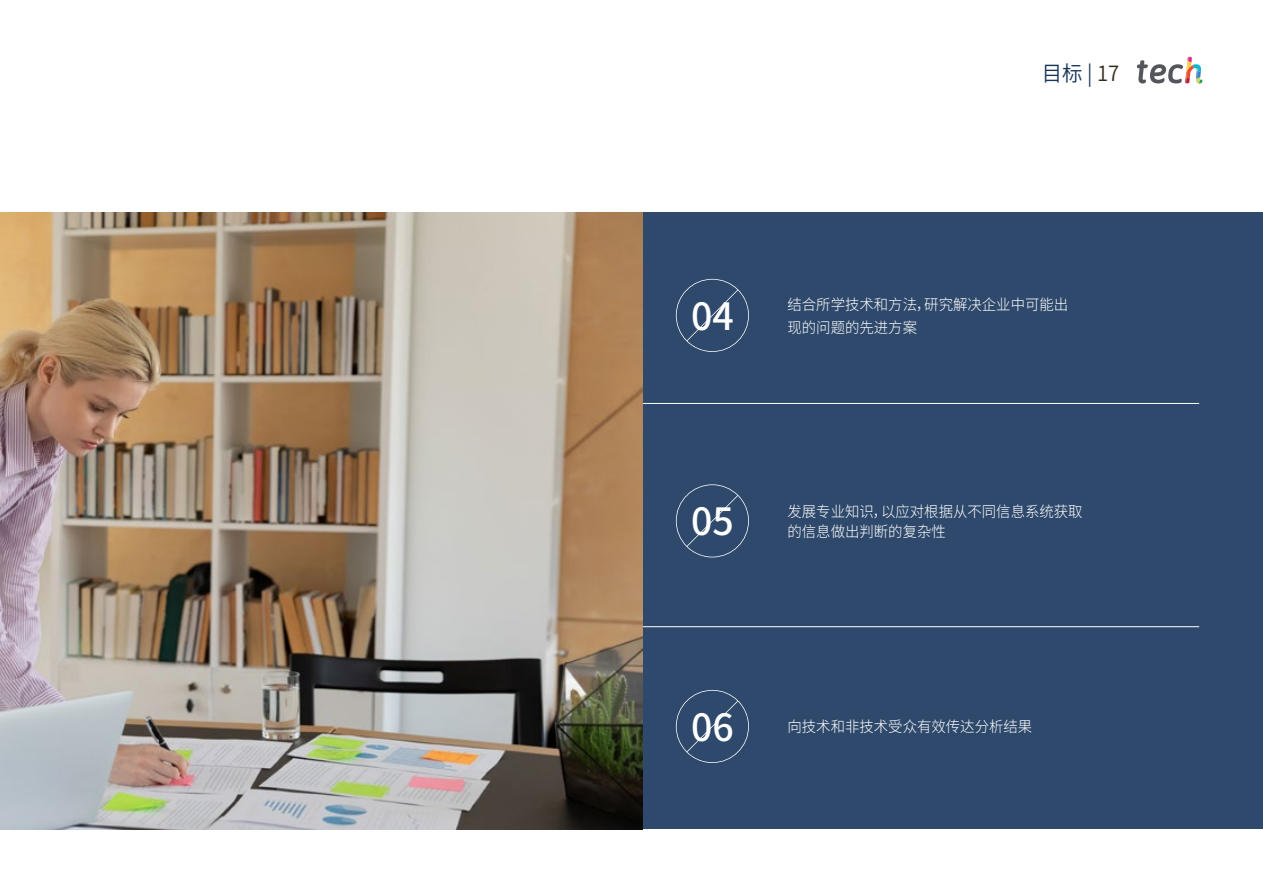
<style>
.page{position:relative;width:1263px;height:893px;background:#fff}
.page>*{position:absolute;margin:0;border:0;box-sizing:border-box;transform-origin:0 0}
.t1{font:500 37.5px "Source Han Sans CN";color:#fff}
.t2{font:21px "Source Han Sans CN";color:#1a355c}
.t3{font:300 15px "Source Han Sans CN";color:#fff;scale:.96 1}
.s1{color:#312e20}
</style>
<div class="page">
<svg style="left:1137px;top:57px;width:65px;height:27px"></svg>
<div style="left:642px;top:213px;width:621px;height:616px;background:#2e496b"></div>
<svg style="left:676px;top:279px;width:73px;height:73px"></svg>
<hr style="left:0;top:403px;width:1199px;height:1px;background:#fff">
<hr style="left:0;top:626px;width:1199px;height:1px;background:#fff">
<svg style="left:676px;top:690px;width:73px;height:73px"></svg>
<svg style="left:676px;top:484px;width:73px;height:73px"></svg>
<img style="left:0;top:213px;width:642px;height:616px">
<h2 class="t2" style="left:1042px;top:61px;width:79px">目标 | <span class="s1">17</span></h2>
<h1 class="t1" style="left:691px;top:295px;width:44px">04</h1>
<p class="t3" style="left:787px;top:296px;width:294px">结合所学技术和方法，研究解决企业中可能出</p>
<p class="t3" style="left:787px;top:319px;width:137px">现的问题的先进方案</p>
<h1 class="t1" style="left:691px;top:500px;width:44px">05</h1>
<p class="t3" style="left:787px;top:503px;width:309px">发展专业知识，以应对根据从不同信息系统获取</p>
<p class="t3" style="left:787px;top:523px;width:166px">的信息做出判断的复杂性</p>
<h1 class="t1" style="left:691px;top:706px;width:44px">06</h1>
<p class="t3" style="left:787px;top:718px;width:257px">向技术和非技术受众有效传达分析结果</p>
</div>
